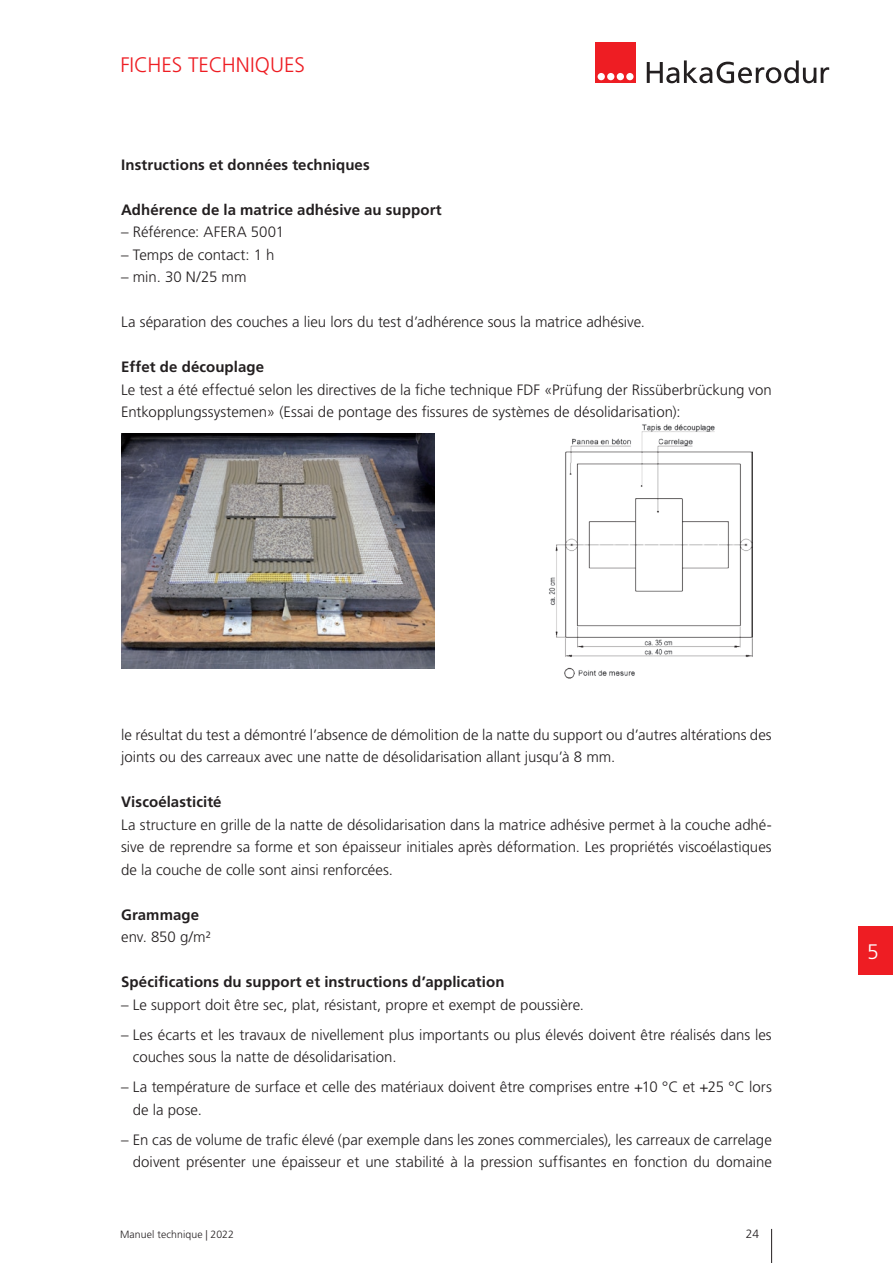
<style>
.page{position:relative;width:893px;height:1263px;background:#fff}
.page>*{position:absolute;margin:0;border:0;box-sizing:border-box;transform-origin:0 0}
.t1{font:300 21px "Frutiger LT Std";color:#ee1d23}
.t2{font:300 21px "Frutiger LT Std";color:#fff}
.t3{font:300 15px/22.5px "Frutiger LT Std";color:#231f20}
.t4{font:700 15px "Frutiger LT Std";letter-spacing:.005em;color:#231f20}
.t5{font:300 12px "Frutiger LT Std";color:#231f20}
.t6{font:300 10.5px "Frutiger LT Std";letter-spacing:.01em;color:#231f20}
</style>
<div class="page">
<hr style="left:771px;top:1229px;width:1px;height:34px;background:#231f20">
<div style="left:858px;top:927px;width:35px;height:48px;background:#ee1d23"></div>
<img style="left:549px;top:424px;width:204px;height:255px">
<img style="left:121px;top:433px;width:314px;height:235px">
<div style="left:595px;top:43px;width:41px;height:40px;background:#ee1d23"></div>
<div style="left:626px;top:73px;width:8px;height:7px;background:#fff;border-radius:50%"></div>
<div style="left:598px;top:73px;width:7px;height:7px;background:#fff;border-radius:50%"></div>
<div style="left:607px;top:73px;width:7px;height:7px;background:#fff;border-radius:50%"></div>
<div style="left:617px;top:73px;width:7px;height:7px;background:#fff;border-radius:50%"></div>
<svg style="left:647px;top:60px;width:182px;height:23px"></svg>
<h1 class="t1" style="left:120px;top:53px;width:186px">FICHES TECHNIQUES</h1>
<p class="t4" style="left:121px;top:155px;width:250px">Instructions et données techniques</p>
<p class="t4" style="left:121px;top:200px;width:322px">Adhérence de la matrice adhésive au support</p>
<p class="t3" style="left:121px;top:221px;width:164px">– Référence: AFERA 5001</p>
<p class="t3" style="left:121px;top:243px;width:155px">– Temps de contact: 1 h</p>
<p class="t3" style="left:121px;top:266px;width:127px">– min. 30 N/25 mm</p>
<p class="t3" style="left:121px;top:311px;width:525px">La séparation des couches a lieu lors du test d’adhérence sous la matrice adhésive.</p>
<p class="t4" style="left:121px;top:358px;width:144px">Effet de découplage</p>
<p class="t3" style="left:121px;top:378px;width:652px">Le test a été effectué selon les directives de la fiche technique FDF «Prüfung der Rissüberbrückung von<br>Entkopplungssystemen» (Essai de pontage des fissures de systèmes de désolidarisation):</p>
<p class="t3" style="left:121px;top:723px;width:652px">le résultat du test a démontré l’absence de démolition de la natte du support ou d’autres altérations des joints ou des carreaux avec une natte de désolidarisation allant jusqu’à 8 mm.</p>
<p class="t4" style="left:121px;top:793px;width:102px">Viscoélasticité</p>
<p class="t3" style="left:121px;top:813px;width:652px;text-align:justify">La structure en grille de la natte de désolidarisation dans la matrice adhésive permet à la couche adhé&shy;sive de reprendre sa forme et son épaisseur initiales après déformation. Les propriétés viscoélastiques de la couche de colle sont ainsi renforcées.</p>
<p class="t4" style="left:121px;top:905px;width:80px">Grammage</p>
<p class="t3" style="left:121px;top:926px;width:91px">env. 850 g/m²</p>
<p class="t4" style="left:121px;top:973px;width:385px">Spécifications du support et instructions d’application</p>
<p class="t3" style="left:121px;top:993px;width:464px">– Le support doit être sec, plat, résistant, propre et exempt de poussière.</p>
<p class="t3" style="left:133px;top:1023px;width:640px;text-indent:-12px">– Les écarts et les travaux de nivellement plus importants ou plus élevés doivent être réalisés dans les couches sous la natte de désolidarisation.</p>
<p class="t3" style="left:133px;top:1076px;width:640px;text-indent:-12px">– La température de surface et celle des matériaux doivent être comprises entre +10 °C et +25 °C lors de la pose.</p>
<p class="t3" style="left:121px;top:1128px;width:652px;text-align:right">– En cas de volume de trafic élevé (par exemple dans les zones commerciales), les carreaux de carrelage doivent présenter une épaisseur et une stabilité à la pression suffisantes en fonction du domaine</p>
<p class="t6" style="left:120px;top:1229px;width:115px">Manuel technique | 2022</p>
<p class="t5" style="left:746px;top:1227px;width:15px">24</p>
<h1 class="t2" style="left:867px;top:939px;width:13px">5</h1>
</div>
